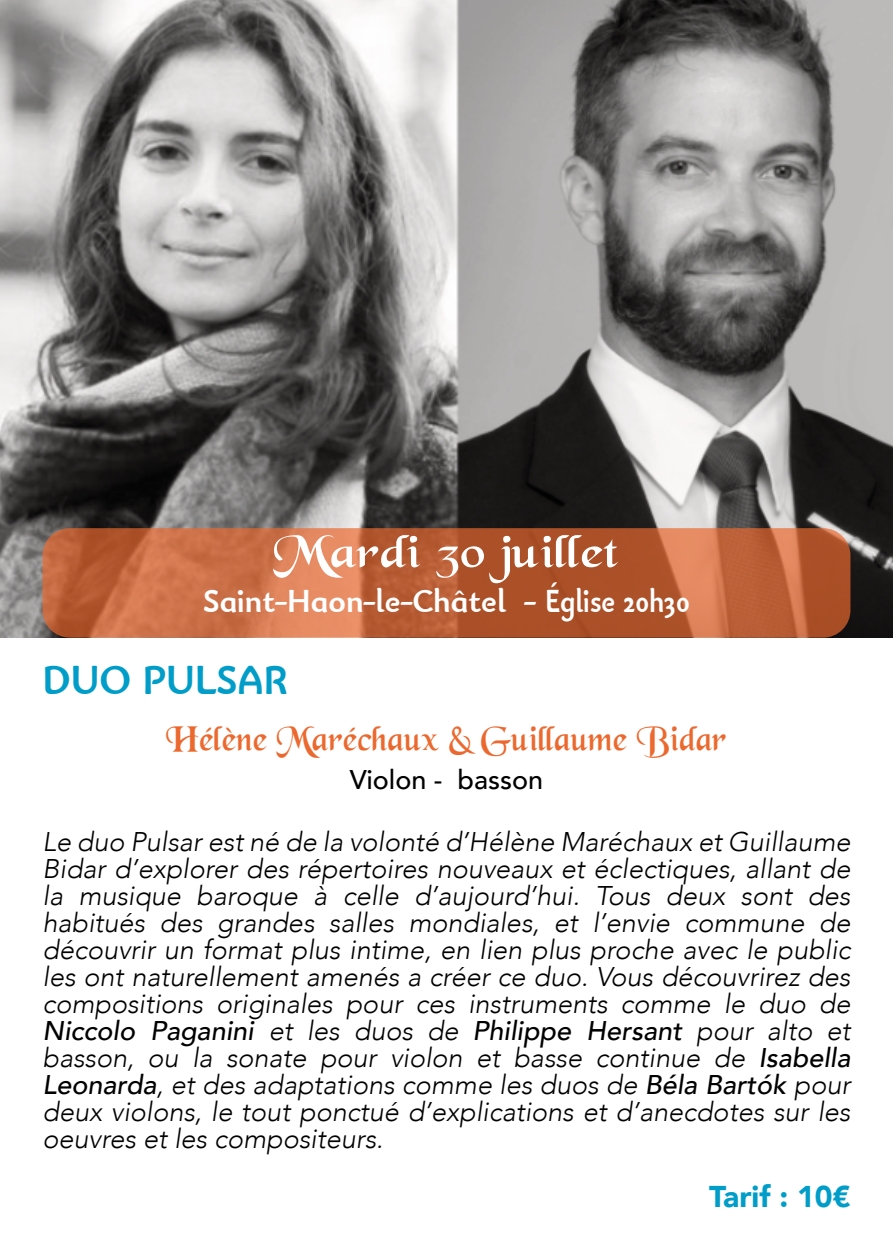
<style>
.page{position:relative;width:893px;height:1259px;background:#fff}
.page>*{position:absolute;margin:0;border:0;box-sizing:border-box;transform-origin:0 0}
.t1{font:48px "Black Chancery";color:#fff;scale:1.2 1}
.t2{font:700 42px "Bainsley";color:#009dc8}
.t3{font:36px "Black Chancery";color:#eb692e}
.t4{font:700 33px "Bainsley";color:#fff}
.t5{font:900 30px "Avenir";color:#009dc8}
.t6{font:italic 300 27px/27px "Avenir";color:#000001;text-align:justify}
.t7{font:500 27px "Avenir";color:#000001}
.s1{font-weight:500}
</style>
<div class="page">
<img style="left:0;top:0;width:893px;height:637px">
<div style="left:43px;top:528px;width:807px;height:109px;background:#eb692f;border-radius:27px;opacity:.69"></div>
<h1 class="t1" style="left:274px;top:527px;width:289px">Mardi 30 juillet</h1>
<p class="t4" style="left:203px;top:588px;width:488px">Saint-Haon-le-Châtel - Église 20h30</p>
<h2 class="t2" style="left:43px;top:663px;width:247px">DUO PULSAR</h2>
<h3 class="t3" style="left:166px;top:720px;width:562px">Hélène Maréchaux &amp; Guillaume Bidar</h3>
<p class="t7" style="left:350px;top:762px;width:195px">Violon - basson</p>
<p class="t6" style="left:43px;top:828px;width:809px">Le duo Pulsar est né de la volonté d’Hélène Maréchaux et Guillaume Bidar d’explorer des répertoires nouveaux et éclectiques, allant de la musique baroque à celle d’aujourd’hui. Tous deux sont des habitués des grandes salles mondiales, et l’envie commune de découvrir un format plus intime, en lien plus proche avec le public les ont naturellement amenés a créer ce duo. Vous découvrirez des compositions originales pour ces instruments comme le duo de <span class="s1">Niccolo Paganini</span> et les duos de <span class="s1">Philippe Hersant</span> pour alto et basson, ou la sonate pour violon et basse continue de <span class="s1">Isabella Leonarda</span>, et des adaptations comme les duos de <span class="s1">Béla Bartók</span> pour deux violons, le tout ponctué d’explications et d’anecdotes sur les oeuvres et les compositeurs.</p>
<p class="t5" style="left:709px;top:1176px;width:143px">Tarif : 10€</p>
</div>
